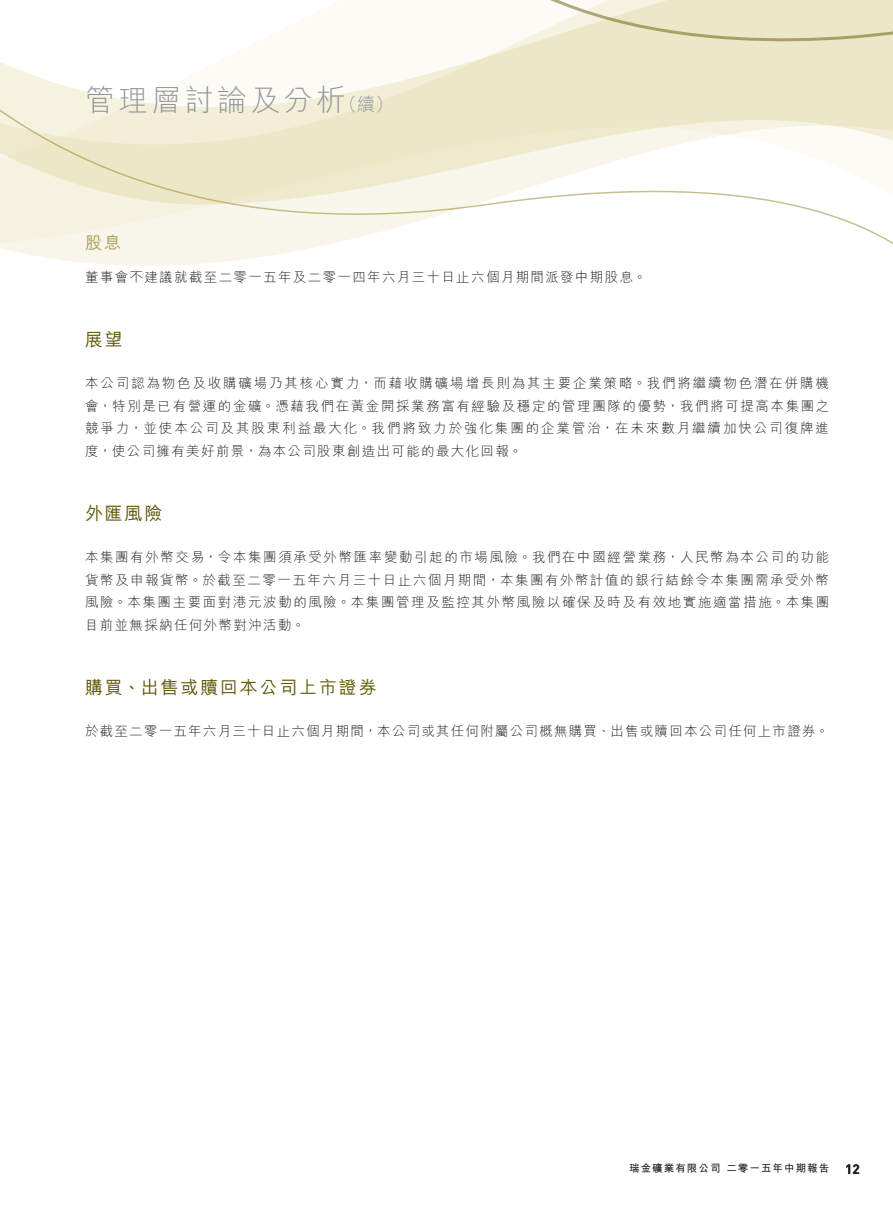
<style>
.page{position:relative;width:893px;height:1212px;background:#fff}
.page>*{position:absolute;margin:0;border:0;box-sizing:border-box;transform-origin:0 0}
.t1{font:300 30px "M Hei HK";letter-spacing:.1em;color:#939598}
.t2{font:500 18px "M Hei HK";letter-spacing:.1em;color:#5f5707}
.t3{font:500 17.25px "M Hei HK";color:#ab9d57}
.t4{font:300 13.5px/22.5px "M Hei HK";letter-spacing:.1em;color:#231f20;text-align:justify}
.t5{font:700 10.5px "M Hei HK";letter-spacing:.1em;color:#231f20}
.s1{font-size:18px}
.s2{font-family:"DIN Pro";font-size:13.5px}
</style>
<div class="page">
<svg style="left:0;top:43px;width:893px;height:219px"></svg>
<svg style="left:516px;top:0;width:377px;height:43px;background:#eae5c8"></svg>
<h1 class="t1" style="left:85px;top:85px;width:310px">管理層討論及分析<span class="s1">（續）</span></h1>
<p class="t3" style="left:85px;top:230px;width:38px">股息</p>
<p class="t4" style="left:85px;top:265px;width:563px">董事會不建議就截至二零一五年及二零一四年六月三十日止六個月期間派發中期股息。</p>
<h2 class="t2" style="left:85px;top:326px;width:39px">展望</h2>
<p class="t4" style="left:85px;top:372px;width:746px">本公司認為物色及收購礦場乃其核心實力，而藉收購礦場增長則為其主要企業策略。我們將繼續物色潛在併購機會，特別是已有營運的金礦。憑藉我們在黃金開採業務富有經驗及穩定的管理團隊的優勢，我們將可提高本集團之競爭力，並使本公司及其股東利益最大化。我們將致力於強化集團的企業管治，在未來數月繼續加快公司復牌進度，使公司擁有美好前景，為本公司股東創造出可能的最大化回報。</p>
<h2 class="t2" style="left:85px;top:500px;width:79px">外匯風險</h2>
<p class="t4" style="left:85px;top:546px;width:746px">本集團有外幣交易，令本集團須承受外幣匯率變動引起的市場風險。我們在中國經營業務，人民幣為本公司的功能貨幣及申報貨幣。於截至二零一五年六月三十日止六個月期間，本集團有外幣計值的銀行結餘令本集團需承受外幣風險。本集團主要面對港元波動的風險。本集團管理及監控其外幣風險以確保及時及有效地實施適當措施。本集團目前並無採納任何外幣對沖活動。</p>
<h2 class="t2" style="left:85px;top:674px;width:293px">購買、出售或贖回本公司上市證券</h2>
<p class="t4" style="left:85px;top:720px;width:745px">於截至二零一五年六月三十日止六個月期間，本公司或其任何附屬公司概無購買、出售或贖回本公司任何上市證券。</p>
<p class="t5" style="left:629px;top:1161px;width:232px">瑞金礦業有限公司 二零一五年中期報告 <span class="s2">12</span></p>
</div>
